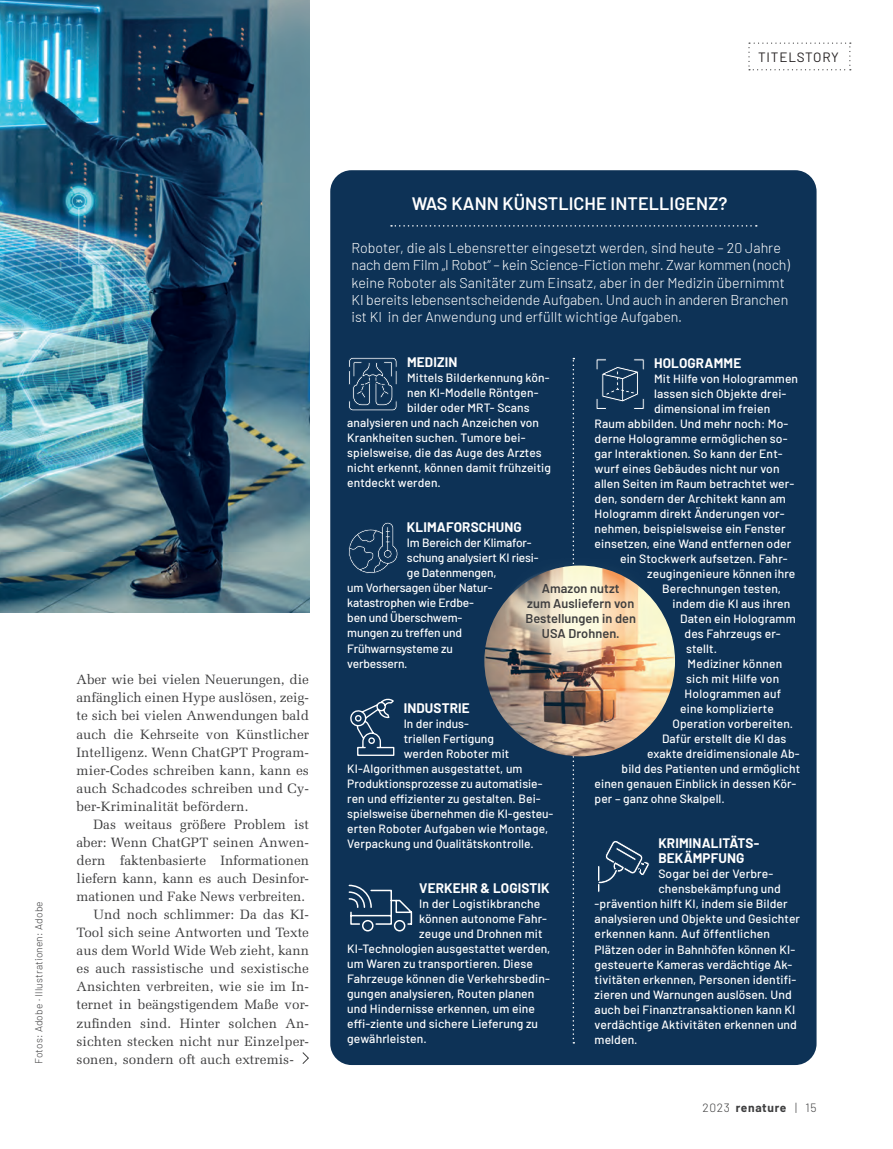
<style>
.page{position:relative;width:893px;height:1149px;background:#fff}
.page>*{position:absolute;margin:0;border:0;box-sizing:border-box;transform-origin:0 0}
.t1{font:600 18px "Barlow";letter-spacing:.005em;color:#fff}
.t2{font:300 14.25px/17.2px "Barlow";letter-spacing:-.01em;color:#fff}
.t3{font:13.5px/18px "Melior LT";letter-spacing:.005em;color:#3e3e3f;text-align:justify}
.t4{font:700 13.5px/15px "Barlow";letter-spacing:.01em;color:#fff}
.t5{font:13.5px "Barlow";letter-spacing:.06em;color:#231f20}
.t6{font:600 12.75px/15px "Barlow";letter-spacing:.005em;color:#3e3e3f;text-align:center}
.t7{font:500 12px "Barlow";letter-spacing:.01em;color:#fff}
.t8{font:500 12px "Barlow";letter-spacing:-.01em;color:#fff}
.t9{font:700 12px "Barlow";letter-spacing:.05em;color:#3e3e3f}
.t10{font:300 10.2px "Barlow";letter-spacing:.02em;color:#3e3e3f}
.s1{font-weight:300}
</style>
<div class="page">
<img style="left:0;top:0;width:309px;height:612px">
<div style="left:330px;top:170px;width:486px;height:894px;background:#0d3256;border-radius:21px"></div>
<svg style="left:348px;top:522px;width:50px;height:52px"></svg>
<svg style="left:348px;top:884px;width:65px;height:47px"></svg>
<svg style="left:348px;top:357px;width:49px;height:54px"></svg>
<svg style="left:350px;top:698px;width:45px;height:58px"></svg>
<svg style="left:573px;top:358px;width:1px;height:685px"></svg>
<img style="left:484px;top:565px;width:191px;height:191px;border-radius:95px">
<svg style="left:596px;top:358px;width:48px;height:51px"></svg>
<div style="left:597px;top:865px;width:3px;height:27px;border:1px solid #0d3256"></div>
<svg style="left:598px;top:840px;width:52px;height:43px"></svg>
<svg style="left:748px;top:43px;width:103px;height:27px"></svg>
<svg style="left:302px;top:1052px;width:7px;height:12px"></svg>
<svg style="left:391px;top:225px;width:366px;height:1px"></svg>
<div style="left:495px;top:553px;width:170px;height:117px;background:#fff;opacity:.75"></div>
<p class="t5" style="left:758px;top:47px;width:82px">TITELSTORY</p>
<p class="t10" style="left:32px;top:1063px;width:164px;rotate:-90deg">Fotos: Adobe · Illustrationen: Adobe</p>
<p class="t3" style="left:77px;top:670px;width:234px">Aber wie bei vielen Neuerungen, die anfänglich einen Hype auslösen, zeig&shy;te sich bei vielen Anwendungen bald auch die Kehrseite von Künstlicher Intelligenz. Wenn ChatGPT Program&shy;mier-Codes schreiben kann, kann es auch Schadcodes schreiben und Cy&shy;ber-Kriminalität befördern.</p>
<p class="t3" style="left:94px;top:815px;width:217px">Das weitaus größere Problem ist</p>
<p class="t3" style="left:77px;top:833px;width:234px">aber: Wenn ChatGPT seinen Anwen-</p>
<p class="t3" style="left:77px;top:851px;width:234px">dern faktenbasierte Informationen</p>
<p class="t3" style="left:77px;top:869px;width:234px">liefern kann, kann es auch Desinfor-</p>
<p class="t3" style="left:77px;top:887px;width:230px">mationen und Fake News verbreiten.</p>
<p class="t3" style="left:94px;top:905px;width:217px">Und noch schlimmer: Da das KI-</p>
<p class="t3" style="left:77px;top:923px;width:234px">Tool sich seine Antworten und Texte</p>
<p class="t3" style="left:77px;top:941px;width:234px">aus dem World Wide Web zieht, kann</p>
<p class="t3" style="left:77px;top:959px;width:234px">es auch rassistische und sexistische</p>
<p class="t3" style="left:77px;top:977px;width:234px">Ansichten verbreiten, wie sie im In-</p>
<p class="t3" style="left:77px;top:995px;width:234px">ternet in beängstigendem Maße vor-</p>
<p class="t3" style="left:77px;top:1013px;width:234px">zufinden sind. Hinter solchen An-</p>
<p class="t3" style="left:77px;top:1031px;width:234px">sichten stecken nicht nur Einzelper-</p>
<p class="t3" style="left:77px;top:1049px;width:219px">sonen, sondern oft auch extremis-</p>
<h1 class="t1" style="left:412px;top:190px;width:317px">WAS KANN KÜNSTLICHE INTELLIGENZ?</h1>
<p class="t2" style="left:351px;top:238px;width:440px">Roboter, die als Lebensretter eingesetzt werden, sind heute – 20 Jahre nach dem Film „I Robot“ – kein Science-Fiction mehr. Zwar kommen (noch) keine Roboter als Sanitäter zum Einsatz, aber in der Medizin übernimmt KI bereits lebensentscheidende Aufgaben. Und auch in anderen Branchen ist KI in der Anwendung und erfüllt wichtige Aufgaben.</p>
<p class="t4" style="left:654px;top:354px;width:89px">HOLOGRAMME</p>
<p class="t7" style="left:654px;top:370px;width:146px">Mit Hilfe von Hologrammen</p>
<p class="t7" style="left:654px;top:385px;width:134px">lassen sich Objekte drei-</p>
<p class="t7" style="left:654px;top:400px;width:118px">dimensional im freien</p>
<p class="t7" style="left:595px;top:415px;width:195px">Raum abbilden. Und mehr noch: Mo-</p>
<p class="t7" style="left:595px;top:430px;width:194px">derne Hologramme ermöglichen so-</p>
<p class="t7" style="left:595px;top:445px;width:190px">gar Interaktionen. So kann der Ent-</p>
<p class="t7" style="left:595px;top:460px;width:187px">wurf eines Gebäudes nicht nur von</p>
<p class="t7" style="left:595px;top:475px;width:201px">allen Seiten im Raum betrachtet wer-</p>
<p class="t7" style="left:595px;top:490px;width:193px">den, sondern der Architekt kann am</p>
<p class="t7" style="left:595px;top:505px;width:192px">Hologramm direkt Änderungen vor-</p>
<p class="t7" style="left:595px;top:520px;width:193px">nehmen, beispielsweise ein Fenster</p>
<p class="t7" style="left:595px;top:535px;width:198px">einsetzen, eine Wand entfernen oder</p>
<p class="t7" style="left:620px;top:550px;width:169px">ein Stockwerk aufsetzen. Fahr-</p>
<p class="t7" style="left:647px;top:565px;width:150px">zeugingenieure können ihre</p>
<p class="t7" style="left:662px;top:580px;width:120px">Berechnungen testen,</p>
<p class="t7" style="left:673px;top:595px;width:119px">indem die KI aus ihren</p>
<p class="t7" style="left:680px;top:610px;width:117px">Daten ein Hologramm</p>
<p class="t7" style="left:685px;top:625px;width:98px">des Fahrzeugs er-</p>
<p class="t7" style="left:686px;top:640px;width:32px">stellt.</p>
<p class="t7" style="left:688px;top:655px;width:96px">Mediziner können</p>
<p class="t7" style="left:686px;top:670px;width:95px">sich mit Hilfe von</p>
<p class="t7" style="left:685px;top:685px;width:98px">Hologrammen auf</p>
<p class="t7" style="left:680px;top:700px;width:95px">eine komplizierte</p>
<p class="t7" style="left:673px;top:715px;width:122px">Operation vorbereiten.</p>
<p class="t7" style="left:662px;top:730px;width:126px">Dafür erstellt die KI das</p>
<p class="t7" style="left:647px;top:745px;width:154px">exakte dreidimensionale Ab-</p>
<p class="t7" style="left:622px;top:760px;width:180px">bild des Patienten und ermöglicht</p>
<p class="t7" style="left:595px;top:775px;width:203px">einen genauen Einblick in dessen Kör-</p>
<p class="t7" style="left:595px;top:790px;width:132px">per – ganz ohne Skalpell.</p>
<p class="t4" style="left:658px;top:834px;width:102px">KRIMINALITÄTS-<br>BEKÄMPFUNG</p>
<p class="t7" style="left:658px;top:865px;width:116px">Sogar bei der Verbre-</p>
<p class="t7" style="left:658px;top:880px;width:124px">chensbekämpfung und</p>
<p class="t7" style="left:595px;top:895px;width:195px">-prävention hilft KI, indem sie Bilder</p>
<p class="t7" style="left:595px;top:910px;width:207px">analysieren und Objekte und Gesichter</p>
<p class="t7" style="left:595px;top:925px;width:177px">erkennen kann. Auf öffentlichen</p>
<p class="t7" style="left:595px;top:940px;width:202px">Plätzen oder in Bahnhöfen können KI-</p>
<p class="t7" style="left:595px;top:955px;width:199px">gesteuerte Kameras verdächtige Ak-</p>
<p class="t7" style="left:595px;top:970px;width:203px">tivitäten erkennen, Personen identifi-</p>
<p class="t7" style="left:595px;top:985px;width:199px">zieren und Warnungen auslösen. Und</p>
<p class="t7" style="left:595px;top:1000px;width:202px">auch bei Finanztransaktionen kann KI</p>
<p class="t7" style="left:595px;top:1015px;width:204px">verdächtige Aktivitäten erkennen und</p>
<p class="t7" style="left:595px;top:1030px;width:44px">melden.</p>
<p class="t4" style="left:407px;top:354px;width:52px">MEDIZIN</p>
<p class="t7" style="left:407px;top:369px;width:144px">Mittels Bilderkennung kön-</p>
<p class="t7" style="left:407px;top:384px;width:133px">nen KI-Modelle Röntgen-</p>
<p class="t7" style="left:407px;top:399px;width:124px">bilder oder MRT- Scans</p>
<p class="t7" style="left:347px;top:414px;width:193px">analysieren und nach Anzeichen von</p>
<p class="t7" style="left:347px;top:429px;width:180px">Krankheiten suchen. Tumore bei-</p>
<p class="t7" style="left:347px;top:444px;width:196px">spielsweise, die das Auge des Arztes</p>
<p class="t7" style="left:347px;top:459px;width:205px">nicht erkennt, können damit frühzeitig</p>
<p class="t7" style="left:347px;top:474px;width:95px">entdeckt werden.</p>
<p class="t4" style="left:407px;top:519px;width:116px">KLIMAFORSCHUNG</p>
<p class="t8" style="left:407px;top:534px;width:126px">Im Bereich der Klimafor-</p>
<p class="t8" style="left:407px;top:549px;width:133px">schung analysiert KI riesi-</p>
<p class="t8" style="left:407px;top:564px;width:91px">ge Datenmengen,</p>
<p class="t8" style="left:347px;top:579px;width:147px">um Vorhersagen über Natur-</p>
<p class="t8" style="left:347px;top:594px;width:128px">katastrophen wie Erdbe-</p>
<p class="t8" style="left:347px;top:609px;width:116px">ben und Überschwem-</p>
<p class="t8" style="left:347px;top:624px;width:116px">mungen zu treffen und</p>
<p class="t8" style="left:347px;top:639px;width:107px">Frühwarnsysteme zu</p>
<p class="t8" style="left:347px;top:654px;width:62px">verbessern.</p>
<p class="t4" style="left:404px;top:699px;width:67px">INDUSTRIE</p>
<p class="t7" style="left:404px;top:714px;width:67px">In der indus-</p>
<p class="t7" style="left:404px;top:729px;width:92px">triellen Fertigung</p>
<p class="t7" style="left:404px;top:744px;width:107px">werden Roboter mit</p>
<p class="t7" style="left:347px;top:759px;width:177px">KI-Algorithmen ausgestattet, um</p>
<p class="t7" style="left:347px;top:774px;width:197px">Produktionsprozesse zu automatisie-</p>
<p class="t7" style="left:347px;top:789px;width:195px">ren und effizienter zu gestalten. Bei-</p>
<p class="t7" style="left:347px;top:804px;width:208px">spielsweise übernehmen die KI-gesteu-</p>
<p class="t7" style="left:347px;top:819px;width:203px">erten Roboter Aufgaben wie Montage,</p>
<p class="t7" style="left:347px;top:834px;width:188px">Verpackung und Qualitätskontrolle.</p>
<p class="t4" style="left:419px;top:879px;width:132px">VERKEHR &amp; LOGISTIK</p>
<p class="t7" style="left:419px;top:894px;width:123px">In der Logistikbranche</p>
<p class="t7" style="left:419px;top:909px;width:129px">können autonome Fahr-</p>
<p class="t7" style="left:419px;top:924px;width:125px">zeuge und Drohnen mit</p>
<p class="t7" style="left:347px;top:939px;width:205px">KI-Technologien ausgestattet werden,</p>
<p class="t7" style="left:347px;top:954px;width:187px">um Waren zu transportieren. Diese</p>
<p class="t7" style="left:347px;top:969px;width:204px">Fahrzeuge können die Verkehrsbedin-</p>
<p class="t7" style="left:347px;top:984px;width:189px">gungen analysieren, Routen planen</p>
<p class="t7" style="left:347px;top:999px;width:189px">und Hindernisse erkennen, um eine</p>
<p class="t7" style="left:347px;top:1014px;width:192px">effi-ziente und sichere Lieferung zu</p>
<p class="t7" style="left:347px;top:1029px;width:81px">gewährleisten.</p>
<p class="t6" style="left:525px;top:580px;width:112px">Amazon nutzt<br>zum Ausliefern von<br>Bestellungen in den<br>USA Drohnen.</p>
<p class="t9" style="left:702px;top:1098px;width:116px"><span class="s1">2023</span> renature <span class="s1">| 15</span></p>
</div>
